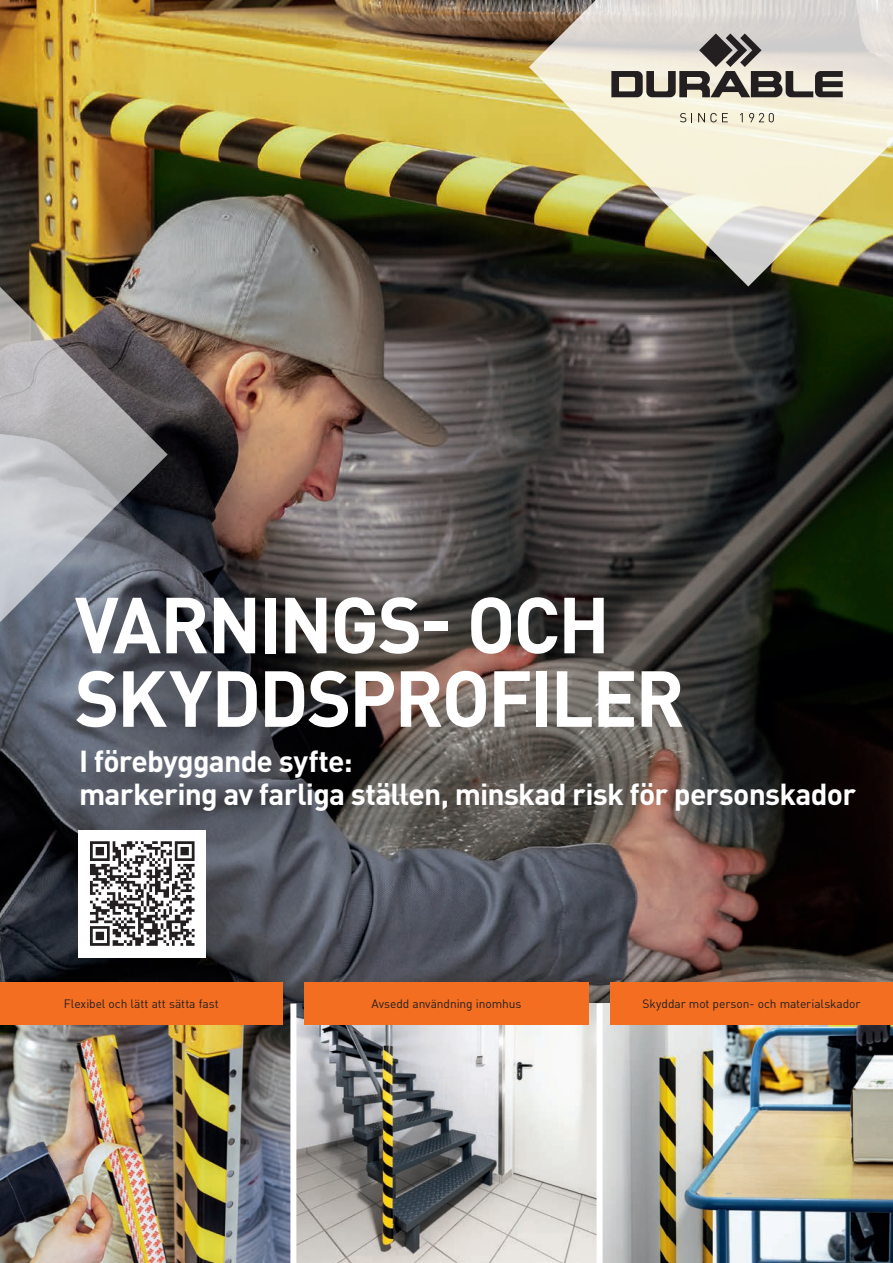
<style>
.page{position:relative;width:893px;height:1263px;background:#fff}
.page>*{position:absolute;margin:0;border:0;box-sizing:border-box;transform-origin:0 0}
.t1{font:700 78px/73.5px "DIN Pro";letter-spacing:-.03em;color:#fff}
.t2{font:700 30px/33px "DIN Pro";letter-spacing:-.025em;color:#fff}
.t3{font:12px "DIN Pro";letter-spacing:-.005em;color:#231f20}
</style>
<div class="page">
<img style="left:0;top:0;width:893px;height:1003px">
<img style="left:0;top:1003px;width:290px;height:260px">
<img style="left:603px;top:1003px;width:290px;height:260px">
<img style="left:296px;top:1003px;width:301px;height:260px">
<svg style="left:0;top:274px;width:168px;height:361px;background:#8c8c8a"></svg>
<svg style="left:529px;top:0;width:364px;height:287px;background:#beb894"></svg>
<svg style="left:680px;top:113px;width:12px;height:9px"></svg>
<svg style="left:698px;top:113px;width:30px;height:9px"></svg>
<svg style="left:740px;top:113px;width:3px;height:9px"></svg>
<svg style="left:749px;top:113px;width:25px;height:9px"></svg>
<svg style="left:611px;top:33px;width:232px;height:64px;background:#a7a29c"></svg>
<div style="left:0;top:982px;width:283px;height:43px;background:#f36e21"></div>
<div style="left:304px;top:982px;width:285px;height:43px;background:#f36e21"></div>
<div style="left:610px;top:982px;width:283px;height:43px;background:#f36e21"></div>
<div style="left:79px;top:830px;width:127px;height:127px;background:#fff"></div>
<svg style="left:90px;top:841px;width:105px;height:105px"></svg>
<h1 class="t1" style="left:75px;top:583px;width:611px">VARNINGS- OCH<br>SKYDDSPROFILER</h1>
<h2 class="t2" style="left:79px;top:743px;width:778px">I förebyggande syfte:<br>markering av farliga ställen, minskad risk för personskador</h2>
<p class="t3" style="left:64px;top:995px;width:156px">Flexibel och lätt att sätta fast</p>
<p class="t3" style="left:372px;top:995px;width:151px">Avsedd användning inomhus</p>
<p class="t3" style="left:643px;top:995px;width:219px">Skyddar mot person- och materialskador</p>
</div>
